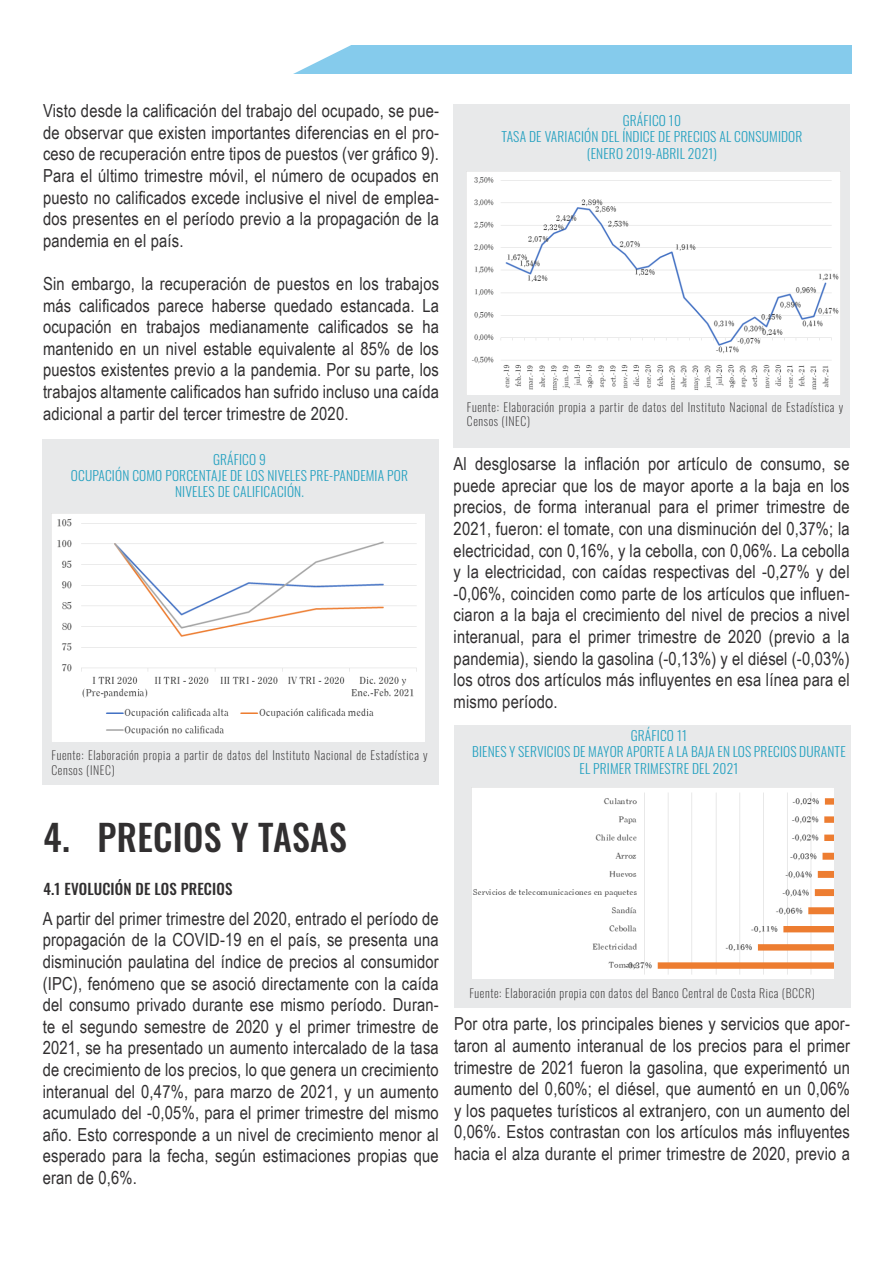
<style>
.page{position:relative;width:893px;height:1263px;background:#fff}
.page>*{position:absolute;margin:0;border:0;box-sizing:border-box;transform-origin:0 0}
.t1{font:500 36px "Oswald";letter-spacing:.01em;color:#312f30}
.t2{font:18px/21.6px "Arial Narrow";letter-spacing:.01em;color:#312f30;text-align:justify}
.t3{font:500 15px "Oswald";letter-spacing:.01em;color:#312f30}
.t4{font:300 13.5px/16.2px "Oswald";letter-spacing:.01em;color:#28a2c1;text-align:center}
.t5{font:200 12px/14.4px "Oswald";letter-spacing:.05em;color:#312f30}
</style>
<div class="page">
<div style="left:43px;top:439px;width:396px;height:346px;background:#e8e9ea"></div>
<div style="left:454px;top:104px;width:396px;height:343px;background:#e8e9ea"></div>
<div style="left:52px;top:45px;width:799px;height:29px;background:#85cbec"></div>
<svg style="left:52px;top:45px;width:299px;height:29px"></svg>
<img style="left:52px;top:514px;width:373px;height:228px">
<img style="left:467px;top:172px;width:373px;height:223px">
<div style="left:454px;top:725px;width:396px;height:283px;background:#e8e9ea"></div>
<img style="left:472px;top:788px;width:362px;height:190px">
<p class="t2" style="left:43px;top:99px;width:398px">Visto desde la calificación del trabajo del ocupado, se pue&shy;de observar que existen importantes diferencias en el pro&shy;ceso de recuperación entre tipos de puestos (ver gráfico 9).<br>Para el último trimestre móvil, el número de ocupados en puesto no calificados excede inclusive el nivel de emplea&shy;dos presentes en el período previo a la propagación de la pandemia en el país.</p>
<p class="t2" style="left:43px;top:272px;width:398px">Sin embargo, la recuperación de puestos en los trabajos más calificados parece haberse quedado estancada. La ocupación en trabajos medianamente calificados se ha mantenido en un nivel estable equivalente al 85% de los puestos existentes previo a la pandemia. Por su parte, los trabajos altamente calificados han sufrido incluso una caída adicional a partir del tercer trimestre de 2020.</p>
<p class="t4" style="left:71px;top:450px;width:339px">GRÁFICO 9<br>OCUPACIÓN COMO PORCENTAJE DE LOS NIVELES PRE-PANDEMIA POR<br>NIVELES DE CALIFICACIÓN.</p>
<p class="t5" style="left:52px;top:747px;width:378px">Fuente: Elaboración propia a partir de datos del Instituto Nacional de Estadística y<br>Censos (INEC)</p>
<p class="t4" style="left:501px;top:111px;width:303px">GRÁFICO 10<br>TASA DE VARIACIÓN DEL ÍNDICE DE PRECIOS AL CONSUMIDOR (ENERO 2019-ABRIL 2021)</p>
<p class="t5" style="left:467px;top:398px;width:378px">Fuente: Elaboración propia a partir de datos del Instituto Nacional de Estadística y<br>Censos (INEC)</p>
<p class="t2" style="left:454px;top:452px;width:398px">Al desglosarse la inflación por artículo de consumo, se puede apreciar que los de mayor aporte a la baja en los precios, de forma interanual para el primer trimestre de 2021, fueron: el tomate, con una disminución del 0,37%; la electricidad, con 0,16%, y la cebolla, con 0,06%. La cebolla y la electricidad, con caídas respectivas del -0,27% y del -0,06%, coinciden como parte de los artículos que influen&shy;ciaron a la baja el crecimiento del nivel de precios a nivel interanual, para el primer trimestre de 2020 (previo a la pandemia), siendo la gasolina (-0,13%) y el diésel (-0,03%) los otros dos artículos más influyentes en esa línea para el mismo período.</p>
<p class="t4" style="left:472px;top:726px;width:375px">GRÁFICO 11<br>BIENES Y SERVICIOS DE MAYOR APORTE A LA BAJA EN LOS PRECIOS DURANTE<br>EL PRIMER TRIMESTRE DEL 2021</p>
<h1 class="t1" style="left:43px;top:819px;width:305px">4. PRECIOS Y TASAS</h1>
<p class="t3" style="left:43px;top:881px;width:190px">4.1 EVOLUCIÓN DE LOS PRECIOS</p>
<p class="t2" style="left:43px;top:907px;width:398px">A partir del primer trimestre del 2020, entrado el período de propagación de la COVID-19 en el país, se presenta una disminución paulatina del índice de precios al consumidor (IPC), fenómeno que se asoció directamente con la caída del consumo privado durante ese mismo período. Duran&shy;te el segundo semestre de 2020 y el primer trimestre de 2021, se ha presentado un aumento intercalado de la tasa de crecimiento de los precios, lo que genera un crecimiento interanual del 0,47%, para marzo de 2021, y un aumento acumulado del -0,05%, para el primer trimestre del mismo año. Esto corresponde a un nivel de crecimiento menor al esperado para la fecha, según estimaciones propias que eran de 0,6%.</p>
<p class="t5" style="left:469px;top:984px;width:347px">Fuente: Elaboración propia con datos del Banco Central de Costa Rica (BCCR)</p>
<p class="t2" style="left:454px;top:1012px;width:398px">Por otra parte, los principales bienes y servicios que apor&shy;taron al aumento interanual de los precios para el primer trimestre de 2021 fueron la gasolina, que experimentó un aumento del 0,60%; el diésel, que aumentó en un 0,06% y los paquetes turísticos al extranjero, con un aumento del 0,06%. Estos contrastan con los artículos más influyentes hacia el alza durante el primer trimestre de 2020, previo a</p>
</div>
